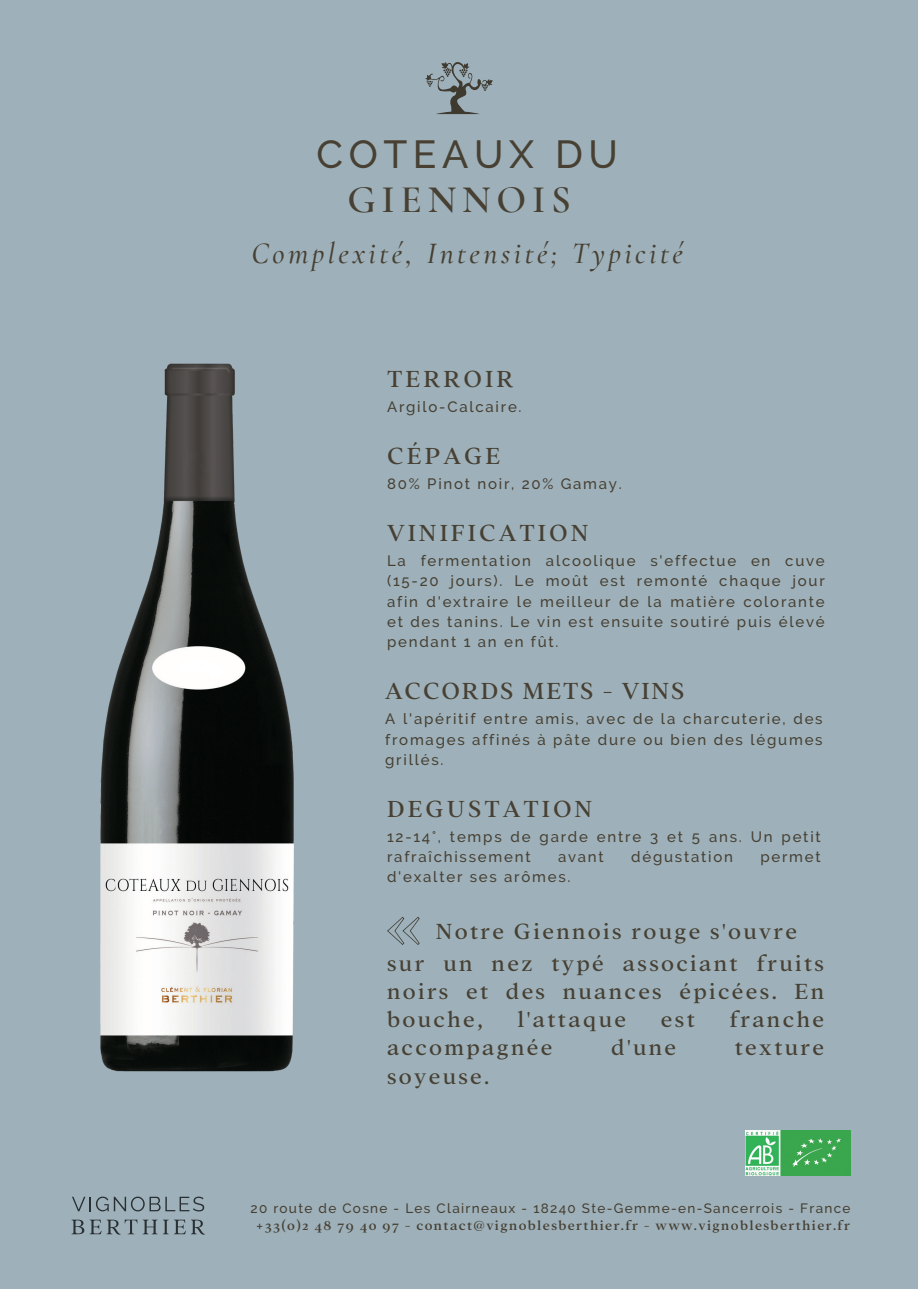
<style>
.page{position:relative;width:918px;height:1289px;background:#fff}
.page>*{position:absolute;margin:0;border:0;box-sizing:border-box;transform-origin:0 0}
.t1{font:500 39px "Raleway";letter-spacing:.145em;color:#474033}
.t2{font:600 39px "Cormorant Garamond";letter-spacing:.15em;color:#474033}
.t3{font:italic 500 30px "Cormorant Garamond";letter-spacing:.115em;color:#474033}
.t4{font:25.5px "Addington CF";letter-spacing:.115em;color:#474033}
.t5{font:25.5px "Addington CF";letter-spacing:.07em;color:#474033}
.t6{font:24px/31.5px "Addington CF";letter-spacing:.095em;color:#474033}
.t7{font:500 15px/20.2px "Raleway";letter-spacing:.115em;color:#474033;text-align:justify}
.t8{font:500 14.4px "Addington CF";letter-spacing:.095em;color:#474033}
.t9{font:500 13.5px "Raleway";letter-spacing:.1em;color:#474033}
</style>
<div class="page">
<div style="left:0;top:0;width:918px;height:1288px;background:#9eb1ba"></div>
<svg style="left:425px;top:62px;width:68px;height:52px"></svg>
<img style="left:100px;top:363px;width:194px;height:709px">
<img style="left:746px;top:1130px;width:104px;height:45px">
<svg style="left:72px;top:1196px;width:132px;height:15px"></svg>
<svg style="left:72px;top:1219px;width:12px;height:14px"></svg>
<svg style="left:90px;top:1219px;width:47px;height:15px"></svg>
<svg style="left:143px;top:1219px;width:62px;height:15px"></svg>
<svg style="left:387px;top:917px;width:33px;height:27px"></svg>
<h1 class="t1" style="left:317px;top:131px;width:303px">COTEAUX DU</h1>
<h1 class="t2" style="left:347px;top:175px;width:225px">GIENNOIS</h1>
<h2 class="t3" style="left:252px;top:236px;width:433px">Complexité, Intensité; Typicité</h2>
<h3 class="t4" style="left:387px;top:361px;width:128px">TERROIR</h3>
<p class="t7" style="left:387px;top:396px;width:136px">Argilo-Calcaire.</p>
<h3 class="t4" style="left:387px;top:438px;width:115px">CÉPAGE</h3>
<p class="t7" style="left:387px;top:473px;width:236px">80% Pinot noir, 20% Gamay.</p>
<h3 class="t4" style="left:387px;top:515px;width:203px">VINIFICATION</h3>
<p class="t7" style="left:387px;top:550px;width:439px">La fermentation alcoolique s'effectue en cuve (15-20 jours). Le moût est remonté chaque jour afin d'extraire le meilleur de la matière colorante et des tanins. Le vin est ensuite soutiré puis élevé pendant 1 an en fût.</p>
<h3 class="t5" style="left:385px;top:672px;width:301px">ACCORDS METS - VINS</h3>
<p class="t7" style="left:385px;top:708px;width:439px">A l'apéritif entre amis, avec de la charcuterie, des fromages affinés à pâte dure ou bien des légumes grillés.</p>
<h3 class="t4" style="left:387px;top:790px;width:207px">DEGUSTATION</h3>
<p class="t7" style="left:387px;top:826px;width:435px">12-14°, temps de garde entre 3 et 5 ans. Un petit rafraîchissement</p>
<p class="t7" style="left:558px;top:846px;width:47px">avant</p>
<p class="t7" style="left:631px;top:846px;width:103px">dégustation</p>
<p class="t7" style="left:760px;top:846px;width:62px">permet</p>
<p class="t7" style="left:387px;top:866px;width:185px">d'exalter ses arômes.</p>
<h3 class="t6" style="left:387px;top:914px;width:439px;text-indent:49px">Notre Giennois rouge s'ouvre sur un nez typé associant fruits</h3>
<h3 class="t6" style="left:387px;top:976px;width:439px;line-height:28.2px">noirs et des nuances épicées. En bouche,</h3>
<h3 class="t6" style="left:518px;top:1002px;width:110px">l'attaque</h3>
<h3 class="t6" style="left:661px;top:1002px;width:36px">est</h3>
<h3 class="t6" style="left:730px;top:1002px;width:96px">franche</h3>
<h3 class="t6" style="left:387px;top:1030px;width:167px">accompagnée</h3>
<h3 class="t6" style="left:611px;top:1030px;width:67px">d'une</h3>
<h3 class="t6" style="left:735px;top:1030px;width:91px">texture</h3>
<h3 class="t6" style="left:387px;top:1058px;width:104px">soyeuse.</h3>
<p class="t9" style="left:250px;top:1199px;width:602px">20 route de Cosne - Les Clairneaux - 18240 Ste-Gemme-en-Sancerrois - France</p>
<p class="t8" style="left:256px;top:1214px;width:595px">+33(0)2 48 79 40 97 - contact@vignoblesberthier.fr - www.vignoblesberthier.fr</p>
</div>
